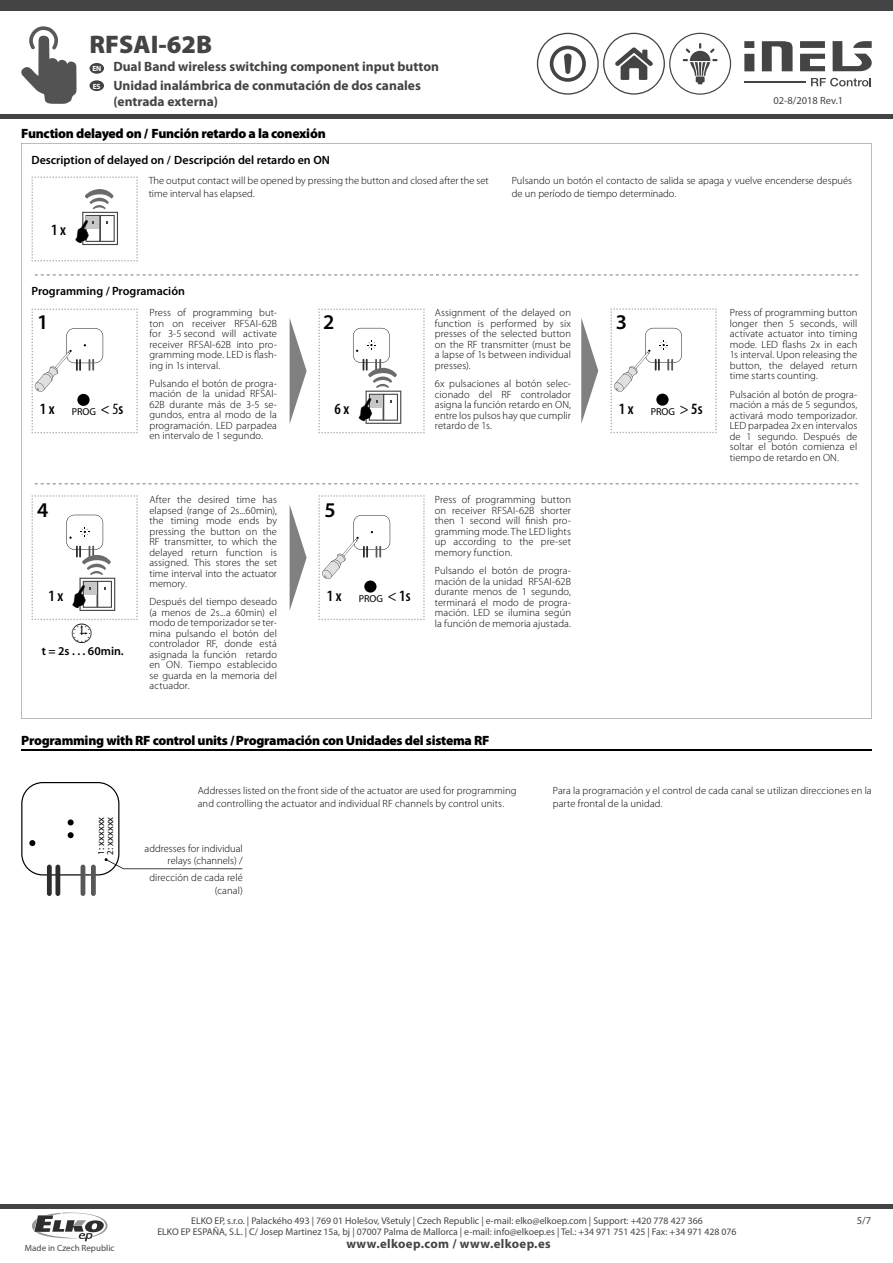
<style>
.page{position:relative;width:893px;height:1263px;background:#fff}
.page>*{position:absolute;margin:0;border:0;box-sizing:border-box;transform-origin:0 0}
.t1{font:27px "Wingdings";color:#000}
.t2{font:900 25.5px "Myriad Pro";color:#444}
.t3{font:600 21px "Myriad Pro";color:#000}
.t4{font:600 condensed 15.75px "Myriad Pro";color:#000}
.t5{font:900 13.5px "Myriad Pro";letter-spacing:-.02em;color:#000}
.t6{font:700 13.5px/16.2px "Myriad Pro";color:#444}
.t7{font:700 12.75px "Myriad Pro";letter-spacing:.03em;color:#444}
.t8{font:600 12px "Myriad Pro";color:#000}
.t9{font:300 10.5px/10.5px "Myriad Pro";letter-spacing:.01em;color:#000;text-align:justify}
.t10{font:10.5px "Myriad Pro";color:#444}
.t11{font:10.5px/9px "Myriad Pro";color:#000}
.t12{font:10.2px "Myriad Pro";color:#000}
.t13{font:9.75px/11.7px "Myriad Pro";color:#444;text-align:center}
.t14{font:9px "Myriad Pro";color:#444}
.t15{font:700 7.5px "Myriad Pro";color:#fff}
.s1{font-size:7.5px;color:#fff}
.s2{font-weight:400;font-stretch:normal;font-size:10.2px}
.s3{font-weight:400}
.s4{font-weight:600;font-stretch:condensed;font-size:15.75px}
.s5{font-size:15.75px}
.s6{font-stretch:condensed;font-size:15.75px}
.s7{font-size:9px}
</style>
<div class="page">
<div style="left:0;top:1204px;width:893px;height:5px;background:#444"></div>
<div style="left:0;top:0;width:893px;height:11px;background:#444"></div>
<hr style="left:0;top:114px;width:893px;height:4px;background:#444">
<svg style="left:537px;top:33px;width:194px;height:62px"></svg>
<div style="left:744px;top:54px;width:10px;height:17px;background:#444"></div>
<svg style="left:762px;top:41px;width:31px;height:30px"></svg>
<svg style="left:800px;top:54px;width:25px;height:17px"></svg>
<div style="left:800px;top:41px;width:25px;height:7px;background:#444"></div>
<svg style="left:833px;top:41px;width:39px;height:30px"></svg>
<div style="left:744px;top:41px;width:10px;height:7px;background:#444"></div>
<hr style="left:744px;top:81px;width:62px;height:1px;background:#444">
<svg style="left:811px;top:78px;width:60px;height:8px"></svg>
<div style="left:90px;top:63px;width:14px;height:11px;background:#444;border-radius:50%"></div>
<svg style="left:21px;top:26px;width:56px;height:78px"></svg>
<div style="left:90px;top:80px;width:14px;height:11px;background:#444;border-radius:50%"></div>
<svg style="left:32px;top:1212px;width:76px;height:29px"></svg>
<svg style="left:21px;top:143px;width:851px;height:576px"></svg>
<svg style="left:35px;top:275px;width:823px;height:1px"></svg>
<svg style="left:290px;top:318px;width:17px;height:106px"></svg>
<svg style="left:31px;top:309px;width:107px;height:124px"></svg>
<svg style="left:610px;top:308px;width:107px;height:125px"></svg>
<svg style="left:290px;top:504px;width:17px;height:107px"></svg>
<svg style="left:318px;top:495px;width:107px;height:125px"></svg>
<svg style="left:581px;top:318px;width:17px;height:106px"></svg>
<svg style="left:35px;top:483px;width:823px;height:1px"></svg>
<hr style="left:21px;top:750px;width:851px;height:1px;background:#000">
<svg style="left:21px;top:782px;width:221px;height:114px"></svg>
<svg style="left:31px;top:176px;width:107px;height:85px"></svg>
<svg style="left:31px;top:495px;width:107px;height:125px"></svg>
<svg style="left:318px;top:309px;width:107px;height:124px"></svg>
<h2 class="t2" style="left:90px;top:35px;width:124px">RFSAI-62B</h2>
<p class="t6" style="left:92px;top:60px;width:348px"><span class="s1">EN</span> Dual Band wireless switching component input button</p>
<p class="t15" style="left:93px;top:83px;width:9px">ES</p>
<p class="t6" style="left:113px;top:78px;width:309px">Unidad inalámbrica de conmutación de dos canales (entrada externa)</p>
<p class="t5" style="left:21px;top:128px;width:306px">Function delayed on / Función retardo a la conexión</p>
<p class="t8" style="left:31px;top:156px;width:300px">Description of delayed on / Descripción del retardo en ON</p>
<p class="t9" style="left:149px;top:176px;width:342px;line-height:12.6px">The output contact will be opened by pressing the button and closed after the set time interval has elapsed.</p>
<h3 class="t4" style="left:51px;top:224px;width:16px">1 x</h3>
<p class="t10" style="left:773px;top:96px;width:71px">02-8/2018 Rev.1</p>
<p class="t9" style="left:512px;top:176px;width:342px;line-height:12.6px">Pulsando un botón el contacto de salida se apaga y vuelve encenderse después de un período de tiempo determinado.</p>
<p class="t8" style="left:31px;top:286px;width:155px">Programming / Programación</p>
<p class="t9" style="left:149px;top:309px;width:129px">Press of programming but&shy;ton on receiver RFSAI-62B for 3-5 second will activate receiver RFSAI-62B into pro&shy;gramming mode. LED is flash&shy;ing in 1s interval.</p>
<p class="t9" style="left:435px;top:309px;width:138px">Assignment of the delayed on function is performed by six presses of the selected button on the RF transmitter (must be a lapse of 1s between individual presses).</p>
<p class="t9" style="left:730px;top:308px;width:129px">Press of programming button longer then 5 seconds, will activate actuator into timing mode. LED flashs 2x in each 1s interval. Upon releasing the button, the delayed return time starts counting.</p>
<h3 class="t3" style="left:616px;top:314px;width:13px">3</h3>
<h3 class="t3" style="left:323px;top:314px;width:13px">2</h3>
<h3 class="t3" style="left:37px;top:314px;width:13px">1</h3>
<p class="t9" style="left:149px;top:379px;width:129px">Pulsando el botón de progra&shy;mación de la unidad RFSAI-62B durante más de 3-5 se&shy;gundos, entra al modo de la programación. LED parpadea en intervalo de 1 segundo.</p>
<p class="t9" style="left:435px;top:380px;width:138px">6x pulsaciones al botón selec&shy;cionado del RF controlador asigna la función retardo en ON, entre los pulsos hay que cumplir retardo de 1s.</p>
<p class="t9" style="left:730px;top:390px;width:129px">Pulsación al botón de progra&shy;mación a más de 5 segundos, activará modo temporizador.<br>LED parpadea 2x en intervalos de 1 segundo. Después de soltar el botón comienza el tiempo de retardo en ON.</p>
<h3 class="t4" style="left:619px;top:403px;width:85px">1 x <span class="s2">PROG</span> <span class="s3">&gt;</span> 5s</h3>
<h3 class="t4" style="left:335px;top:403px;width:16px">6 x</h3>
<p class="t12" style="left:40px;top:408px;width:85px"><span class="s4">1 x</span> PROG <span class="s5">&lt;</span> <span class="s6">5</span><span class="s4">s</span></p>
<p class="t9" style="left:149px;top:495px;width:129px">After the desired time has elapsed (range of 2s...60min), the timing mode ends by pressing the button on the RF transmitter, to which the delayed return function is assigned. This stores the set time interval into the actuator memory.</p>
<p class="t9" style="left:435px;top:495px;width:138px">Press of programming button on receiver RFSAI-62B shorter then 1 second will finish pro&shy;gramming mode. The LED lights up according to the pre-set memory function.</p>
<h3 class="t3" style="left:37px;top:502px;width:13px">4</h3>
<h3 class="t3" style="left:324px;top:502px;width:13px">5</h3>
<p class="t9" style="left:435px;top:566px;width:138px">Pulsando el botón de progra&shy;mación de la unidad RFSAI-62B durante menos de 1 segundo, terminará el modo de progra&shy;mación. LED se ilumina según la función de memoria ajustada.</p>
<h3 class="t4" style="left:48px;top:590px;width:16px">1 x</h3>
<h3 class="t4" style="left:327px;top:590px;width:85px">1 x <span class="s2">PROG</span> <span class="s3">&lt;</span> 1s</h3>
<p class="t9" style="left:149px;top:598px;width:129px">Después del tiempo deseado (a menos de 2s...a 60min) el modo de temporizador se ter&shy;mina pulsando el botón del controlador RF, donde está asignada la función retardo en ON. Tiempo establecido se guarda en la memoria del actuador.</p>
<h1 class="t1" style="left:70px;top:618px;width:26px">•</h1>
<p class="t8" style="left:42px;top:646px;width:84px">t = 2s . . . 60min.</p>
<p class="t5" style="left:21px;top:735px;width:470px">Programming with RF control units /Programación con Unidades del sistema RF</p>
<p class="t11" style="left:97px;top:855px;width:40px;rotate:-90deg"><span class="s7">1</span>: xxxxxx<br><span class="s7">2</span>: xxxxxx</p>
<p class="t9" style="left:198px;top:786px;width:320px;line-height:12.6px">Addresses listed on the front side of the actuator are used for programming and controlling the actuator and individual RF channels by control units.</p>
<p class="t9" style="left:145px;top:843px;width:100px;line-height:12.6px;text-align:right">addresses for individual relays (channels) /</p>
<p class="t9" style="left:149px;top:872px;width:95px;line-height:12.6px;text-align:right">dirección de cada relé (canal)</p>
<p class="t9" style="left:553px;top:786px;width:320px;line-height:12.6px">Para la programación y el control de cada canal se utilizan direcciones en la parte frontal de la unidad.</p>
<p class="t14" style="left:25px;top:1244px;width:91px">Made in Czech Republic</p>
<p class="t13" style="left:157px;top:1215px;width:581px">ELKO EP, s.r.o. | Palackého 493 | 769 01 Holešov, Všetuly | Czech Republic | e-mail: elko@elkoep.com | Support: +420 778 427 366<br>ELKO EP ESPAÑA, S.L. | C/ Josep Martinez 15a, bj | 07007 Palma de Mallorca | e-mail: info@elkoep.es | Tel.: +34 971 751 425 | Fax: +34 971 428 076</p>
<p class="t7" style="left:346px;top:1239px;width:206px">www.elkoep.com / www.elkoep.es</p>
<p class="t10" style="left:857px;top:1216px;width:16px">5/7</p>
</div>
